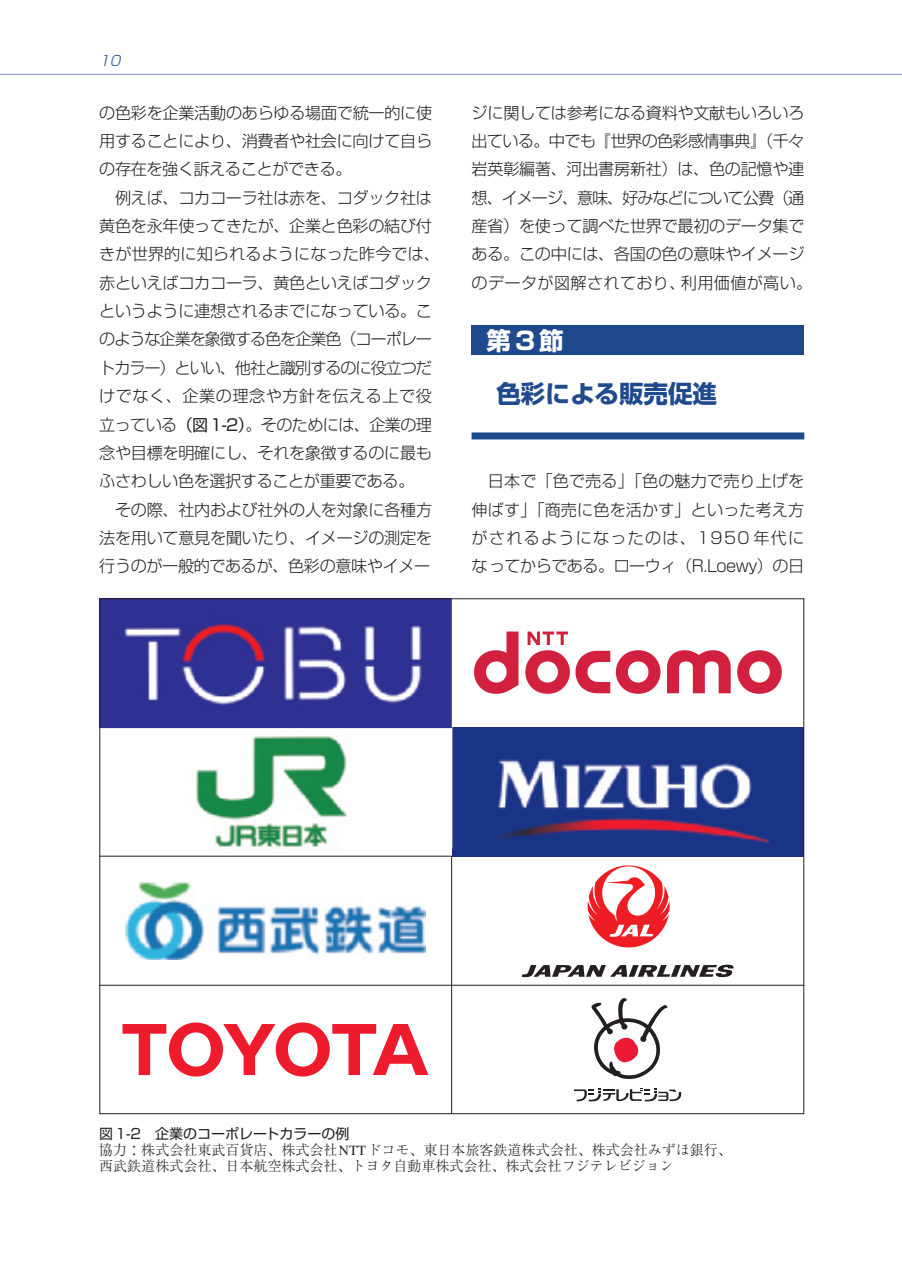
<style>
.page{position:relative;width:902px;height:1274px;background:#fff}
.page>*{position:absolute;margin:0;border:0;box-sizing:border-box;transform-origin:0 0}
.t1{font:700 24.5px "Shin Go";color:#204a8e}
.t2{font:700 24.5px "Shin Go";color:#fff}
.t3{font:300 16.1px/28.3px "Shin Go";letter-spacing:-.015em;color:#231f20;text-align:justify}
.t4{font:300 14px/15.8px "Ryumin";color:#231f20}
.t5{font:14px "Shin Go";color:#231f20}
.t6{font:italic 300 14px "Shin Go";color:#204a8e}
.s1{font-weight:400}
</style>
<div class="page">
<hr style="left:0;top:74px;width:901px;height:1px;background:#818dbc">
<div style="left:471px;top:326px;width:333px;height:29px;background:#204a8e"></div>
<div style="left:471px;top:432px;width:333px;height:7px;background:#204a8e"></div>
<img style="left:101px;top:727px;width:701px;height:129px">
<svg style="left:587px;top:865px;width:82px;height:82px"></svg>
<svg style="left:521px;top:965px;width:212px;height:12px"></svg>
<svg style="left:591px;top:998px;width:76px;height:81px"></svg>
<svg style="left:574px;top:1088px;width:107px;height:13px"></svg>
<img style="left:125px;top:882px;width:300px;height:78px">
<svg style="left:122px;top:1023px;width:306px;height:54px"></svg>
<img style="left:101px;top:600px;width:350px;height:127px">
<svg style="left:667px;top:650px;width:63px;height:43px"></svg>
<svg style="left:737px;top:650px;width:44px;height:44px"></svg>
<svg style="left:474px;top:632px;width:44px;height:62px"></svg>
<svg style="left:525px;top:632px;width:44px;height:62px"></svg>
<svg style="left:575px;top:650px;width:85px;height:44px"></svg>
<hr style="left:99px;top:856px;width:353px;height:1px;background:#231f20">
<hr style="left:99px;top:985px;width:705px;height:1px;background:#231f20">
<hr style="left:451px;top:856px;width:1px;height:258px;background:#231f20">
<p class="t6" style="left:99px;top:55px;width:26px">10</p>
<p class="t3" style="left:99px;top:101px;width:334px">の色彩を企業活動のあらゆる場面で統一的に使用することにより、消費者や社会に向けて自らの存在を強く訴えることができる。</p>
<p class="t3" style="left:99px;top:186px;width:342px;text-align:left;text-indent:16px">例えば、コカコーラ社は赤を、コダック社は黄色を永年使ってきたが、企業と色彩の結び付きが世界的に知られるようになった昨今では、赤といえばコカコーラ、黄色といえばコダックというように連想されるまでになっている。このような企業を象徴する色を企業色（コーポレートカラー）といい、他社と識別するのに役立つだけでなく、企業の理念や方針を伝える上で役立っている<span class="s1">（図1-2）</span>。そのためには、企業の理念や目標を明確にし、それを象徴するのに最もふさわしい色を選択することが重要である。</p>
<p class="t3" style="left:99px;top:498px;width:334px;text-indent:16px">その際、社内および社外の人を対象に各種方法を用いて意見を聞いたり、イメージの測定を行うのが一般的であるが、色彩の意味やイメー</p>
<p class="t3" style="left:471px;top:101px;width:342px;text-align:left">ジに関しては参考になる資料や文献もいろいろ出ている。中でも『世界の色彩感情事典』（千々岩英彰編著、河出書房新社）は、色の記憶や連想、イメージ、意味、好みなどについて公費（通産省）を使って調べた世界で最初のデータ集である。この中には、各国の色の意味やイメージのデータが図解されており、利用価値が高い。</p>
<h1 class="t2" style="left:486px;top:331px;width:78px">第3節</h1>
<h1 class="t1" style="left:496px;top:385px;width:222px">色彩による販売促進</h1>
<p class="t3" style="left:471px;top:469px;width:334px;text-indent:16px">日本で「色で売る」「色の魅力で売り上げを伸ばす」「商売に色を活かす」といった考え方がされるようになったのは、1950年代になってからである。ローウィ（R.Loewy）の日</p>
<p class="t5" style="left:99px;top:1129px;width:252px">図1-2 企業のコーポレートカラーの例</p>
<p class="t4" style="left:99px;top:1144px;width:634px">協力：株式会社東武百貨店、株式会社NTTドコモ、東日本旅客鉄道株式会社、株式会社みずほ銀行、西武鉄道株式会社、日本航空株式会社、トヨタ自動車株式会社、株式会社フジテレビジョン</p>
</div>
